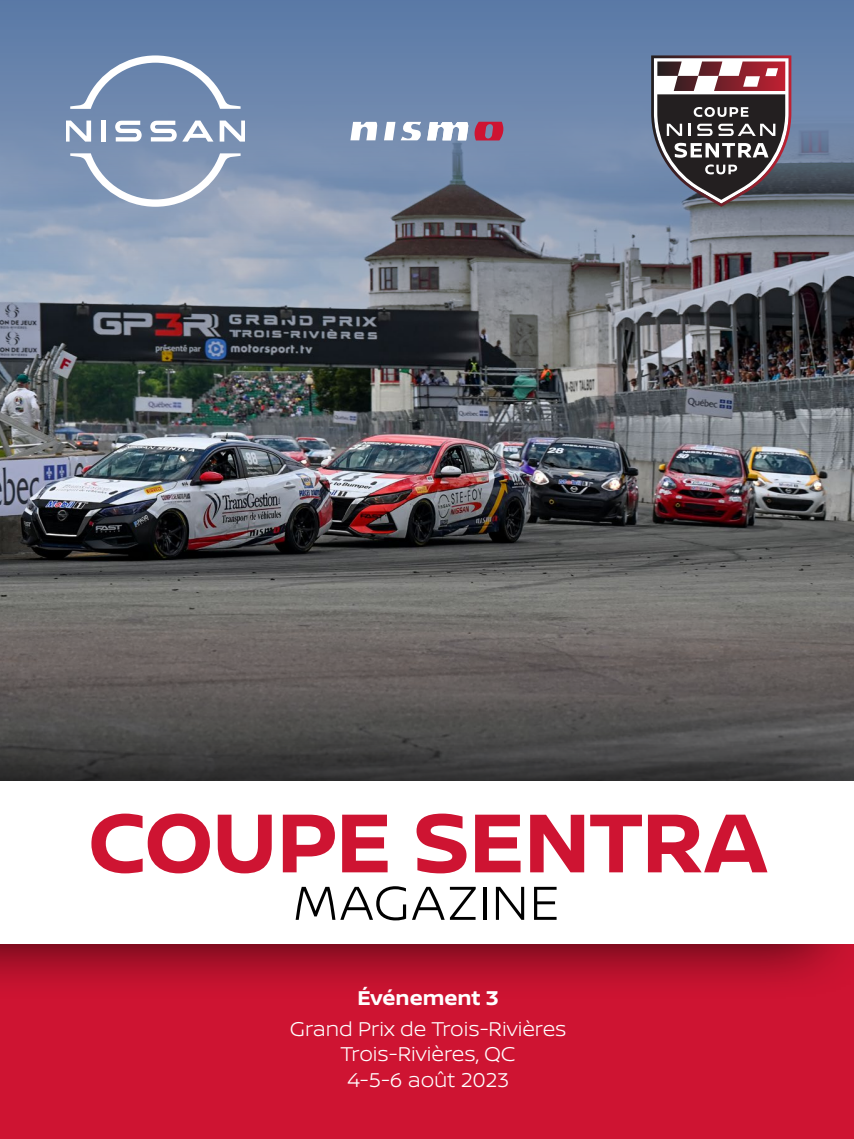
<style>
.page{position:relative;width:854px;height:1139px;background:#fff}
.page>*{position:absolute;margin:0;border:0;box-sizing:border-box;transform-origin:0 0}
.t1{font:700 88.75px "Nissan Brand";letter-spacing:-.015em;color:#ce1432}
.t2{font:300 50.75px "Nissan Brand";letter-spacing:.025em;color:#000}
.t3{font:300 21.25px/25.5px "Nissan Brand";color:#fff;text-align:center}
.t4{font:700 21.25px "Nissan Brand";color:#fff}
</style>
<div class="page">
<div style="left:0;top:894px;width:853px;height:244px;background:#ce1432"></div>
<img style="left:0;top:369px;width:853px;height:58px">
<svg style="left:0;top:0;width:853px;height:369px;background:#6b7b92"></svg>
<img style="left:0;top:427px;width:853px;height:299px">
<div style="left:0;top:726px;width:853px;height:275px;background:#000;opacity:.75"></div>
<div style="left:0;top:781px;width:853px;height:163px;background:#fff"></div>
<div style="left:179px;top:973px;width:498px;height:129px;background:#ce1432"></div>
<svg style="left:651px;top:55px;width:140px;height:152px"></svg>
<svg style="left:115px;top:121px;width:27px;height:20px"></svg>
<div style="left:101px;top:120px;width:5px;height:22px;background:#fff"></div>
<svg style="left:67px;top:120px;width:24px;height:22px"></svg>
<svg style="left:219px;top:120px;width:25px;height:22px"></svg>
<svg style="left:150px;top:120px;width:63px;height:22px"></svg>
<svg style="left:70px;top:55px;width:170px;height:54px;background:#8097b9"></svg>
<svg style="left:70px;top:153px;width:170px;height:54px;background:#97a8c1"></svg>
<svg style="left:350px;top:122px;width:27px;height:18px"></svg>
<svg style="left:384px;top:122px;width:84px;height:18px"></svg>
<svg style="left:474px;top:122px;width:29px;height:18px"></svg>
<p class="t1" style="left:88px;top:778px;width:679px">COUPE SENTRA</p>
<p class="t2" style="left:294px;top:866px;width:267px">MAGAZINE</p>
<p class="t4" style="left:357px;top:982px;width:143px">Événement 3</p>
<p class="t3" style="left:290px;top:1014px;width:278px">Grand Prix de Trois-Rivières<br>Trois-Rivières, QC<br>4-5-6 août 2023</p>
</div>
